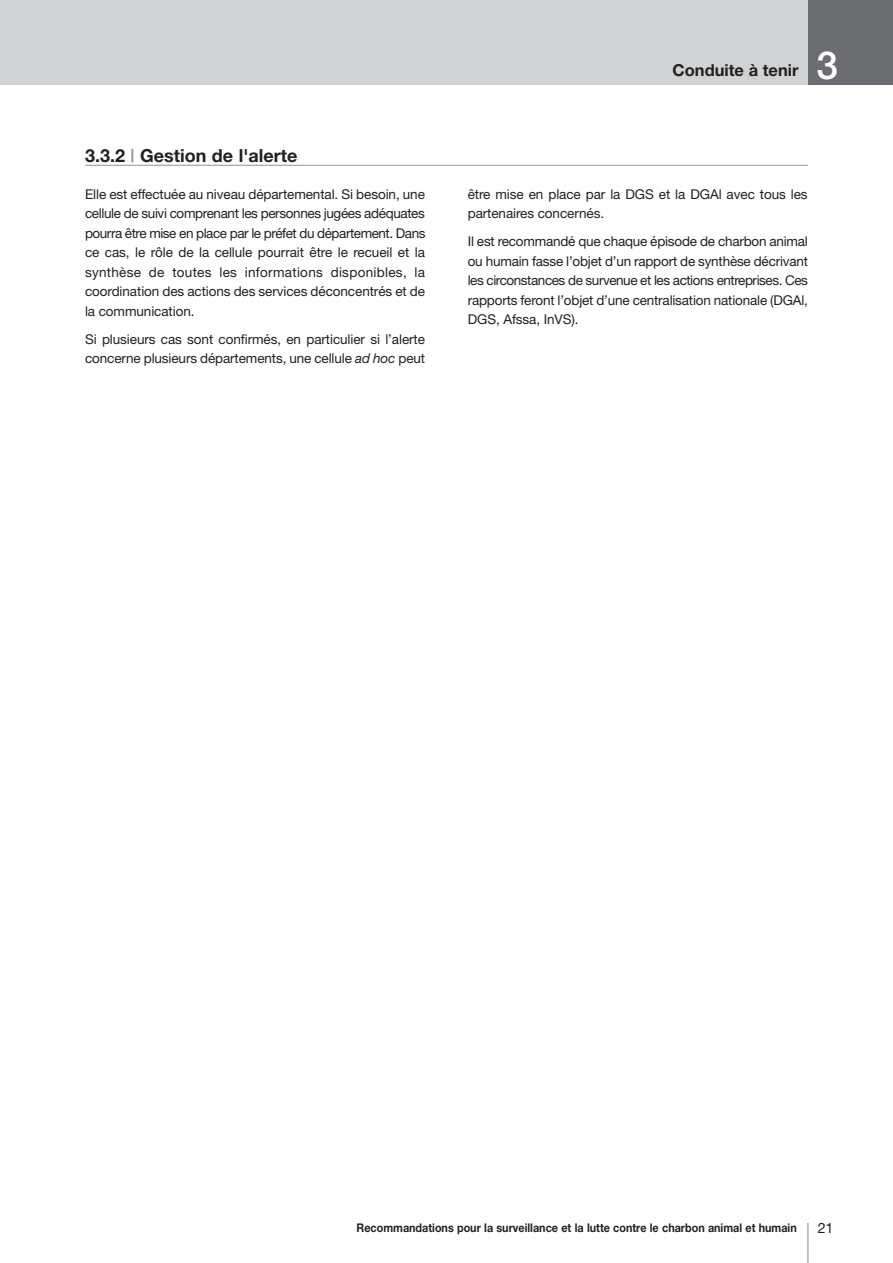
<style>
.page{position:relative;width:893px;height:1263px;background:#fff}
.page>*{position:absolute;margin:0;border:0;box-sizing:border-box;transform-origin:0 0}
.t1{font:500 38.7px "Helvetica Neue";color:#fff}
.t2{font:700 18px "Helvetica Neue";color:#231f20}
.t3{font:700 16.5px "Helvetica Neue";color:#231f20}
.t4{font:14.25px "Helvetica Neue";color:#231f20}
.t5{font:13.5px/19.5px "Helvetica Neue";letter-spacing:-.005em;color:#231f20;text-align:justify}
.t6{font:700 12px "Helvetica Neue";color:#231f20;scale:.9 1}
.s1{color:#939598}
.s2{font-style:italic}
</style>
<div class="page">
<div style="left:0;top:0;width:893px;height:85px;background:#d1d2d4"></div>
<div style="left:808px;top:0;width:85px;height:85px;background:#6c6d70"></div>
<hr style="left:807px;top:1223px;width:1px;height:40px;background:#808285">
<hr style="left:85px;top:165px;width:723px;height:1px;background:#939598">
<h2 class="t2" style="left:85px;top:149px;width:214px">3.3.2 <span class="s1">|</span> Gestion de l'alerte</h2>
<p class="t5" style="left:85px;top:186px;width:342px">Elle est effectuée au niveau départemental. Si besoin, une cellule de suivi comprenant les personnes jugées adéquates pourra être mise en place par le préfet du département. Dans ce cas, le rôle de la cellule pourrait être le recueil et la synthèse de toutes les informations disponibles, la coordination des actions des services déconcentrés et de la communication.</p>
<p class="t5" style="left:85px;top:331px;width:342px">Si plusieurs cas sont confirmés, en particulier si l’alerte concerne plusieurs départements, une cellule <span class="s2">ad hoc</span> peut</p>
<p class="t3" style="left:673px;top:64px;width:127px">Conduite à tenir</p>
<h1 class="t1" style="left:816px;top:51px;width:23px">3</h1>
<p class="t5" style="left:468px;top:186px;width:341px">être mise en place par la DGS et la DGAl avec tous les partenaires concernés.</p>
<p class="t5" style="left:468px;top:233px;width:342px">Il est recommandé que chaque épisode de charbon animal ou humain fasse l’objet d’un rapport de synthèse décrivant les circonstances de survenue et les actions entreprises. Ces rapports feront l’objet d’une centralisation nationale (DGAl, DGS, Afssa, InVS).</p>
<p class="t6" style="left:357px;top:1223px;width:491px">Recommandations pour la surveillance et la lutte contre le charbon animal et humain</p>
<p class="t4" style="left:818px;top:1222px;width:17px">21</p>
</div>
